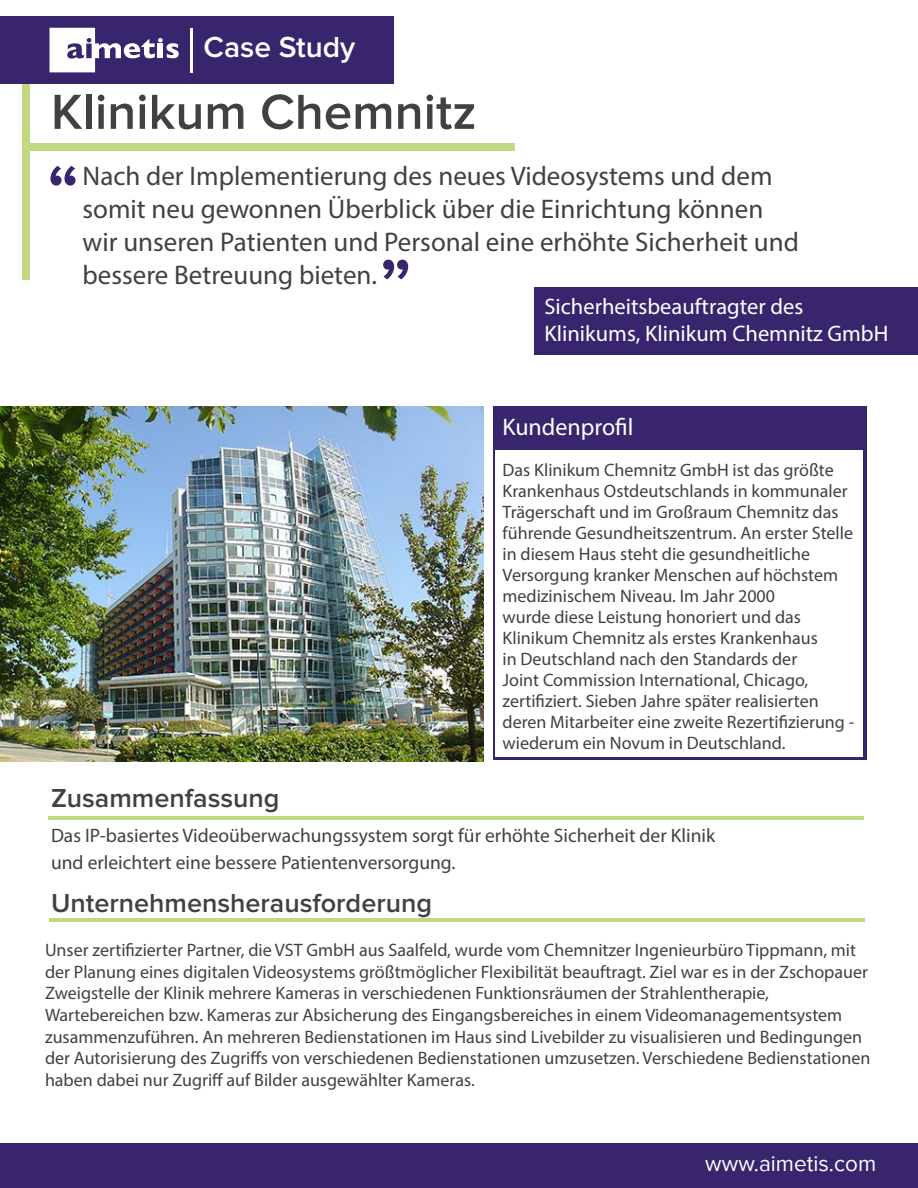
<style>
.page{position:relative;width:918px;height:1188px;background:#fff}
.page>*{position:absolute;margin:0;border:0;box-sizing:border-box;transform-origin:0 0}
.t1{font:600 75.75px "Proxima Nova";color:#38256d}
.t2{font:600 51px "Proxima Nova";color:#414141}
.t3{font:600 30px "Proxima Nova";color:#fff}
.t4{font:27px/33px "Myriad Pro";color:#414141}
.t5{font:600 27px "Proxima Nova";color:#414141}
.t6{font:24px "Myriad Pro";color:#fff}
.t7{font:22.5px/27px "Myriad Pro";color:#fff}
.t8{font:22.5px "Proxima Nova";color:#fff}
.t9{font:19.5px/27px "Myriad Pro";color:#414141}
.t10{font:18px/21px "Myriad Pro";color:#414141}
</style>
<div class="page">
<div style="left:535px;top:287px;width:383px;height:67px;background:#38256d"></div>
<div style="left:0;top:1143px;width:918px;height:45px;background:#38256d"></div>
<div style="left:493px;top:406px;width:374px;height:354px;background:#38256d"></div>
<div style="left:496px;top:450px;width:367px;height:306px;background:#fff"></div>
<div style="left:22px;top:82px;width:7px;height:198px;background:#c1d981"></div>
<div style="left:0;top:16px;width:394px;height:67px;background:#38256d"></div>
<div style="left:29px;top:144px;width:486px;height:7px;background:#c1d981"></div>
<svg style="left:50px;top:28px;width:129px;height:44px"></svg>
<hr style="left:190px;top:28px;width:3px;height:44px;background:#fff">
<img style="left:0;top:406px;width:484px;height:355px">
<hr style="left:48px;top:816px;width:815px;height:3px;background:#c1d981">
<hr style="left:49px;top:918px;width:815px;height:4px;background:#c1d981">
<h3 class="t3" style="left:204px;top:31px;width:153px">Case Study</h3>
<h2 class="t2" style="left:51px;top:83px;width:427px">Klinikum Chemnitz</h2>
<h3 class="t4" style="left:83px;top:159px;width:718px">Nach der Implementierung des neues Videosystems und dem somit neu gewonnen Überblick über die Einrichtung können wir unseren Patienten und Personal eine erhöhte Sicherheit und bessere Betreuung bieten.</h3>
<h1 class="t1" style="left:47px;top:149px;width:34px">“</h1>
<h1 class="t1" style="left:412px;top:296px;width:34px;rotate:-180deg">“</h1>
<p class="t7" style="left:544px;top:293px;width:345px">Sicherheitsbeauftragter des<br>Klinikums, Klinikum Chemnitz GmbH</p>
<h3 class="t6" style="left:503px;top:413px;width:132px">Kundenprofil</h3>
<h3 class="t5" style="left:51px;top:783px;width:230px">Zusammenfassung</h3>
<p class="t10" style="left:503px;top:460px;width:353px">Das Klinikum Chemnitz GmbH ist das größte Krankenhaus Ostdeutschlands in kommunaler Trägerschaft und im Großraum Chemnitz das führende Gesundheitszentrum. An erster Stelle in diesem Haus steht die gesundheitliche Versorgung kranker Menschen auf höchstem medizinischem Niveau. Im Jahr 2000<br>wurde diese Leistung honoriert und das Klinikum Chemnitz als erstes Krankenhaus<br>in Deutschland nach den Standards der<br>Joint Commission International, Chicago, zertifiziert. Sieben Jahre später realisierten deren Mitarbeiter eine zweite Rezertifizierung - wiederum ein Novum in Deutschland.</p>
<p class="t9" style="left:51px;top:821px;width:666px">Das IP-basiertes Videoüberwachungssystem sorgt für erhöhte Sicherheit der Klinik und erleichtert eine bessere Patientenversorgung.</p>
<h3 class="t5" style="left:51px;top:888px;width:383px">Unternehmensherausforderung</h3>
<p class="t10" style="left:45px;top:939px;width:827px;line-height:21.6px">Unser zertifizierter Partner, die VST GmbH aus Saalfeld, wurde vom Chemnitzer Ingenieurbüro Tippmann, mit der Planung eines digitalen Videosystems größtmöglicher Flexibilität beauftragt. Ziel war es in der Zschopauer Zweigstelle der Klinik mehrere Kameras in verschiedenen Funktionsräumen der Strahlentherapie, Wartebereichen bzw. Kameras zur Absicherung des Eingangsbereiches in einem Videomanagementsystem zusammenzuführen. An mehreren Bedienstationen im Haus sind Livebilder zu visualisieren und Bedingungen der Autorisierung des Zugriffs von verschiedenen Bedienstationen umzusetzen. Verschiedene Bedienstationen haben dabei nur Zugriff auf Bilder ausgewählter Kameras.</p>
<p class="t8" style="left:705px;top:1150px;width:172px">www.aimetis.com</p>
</div>
